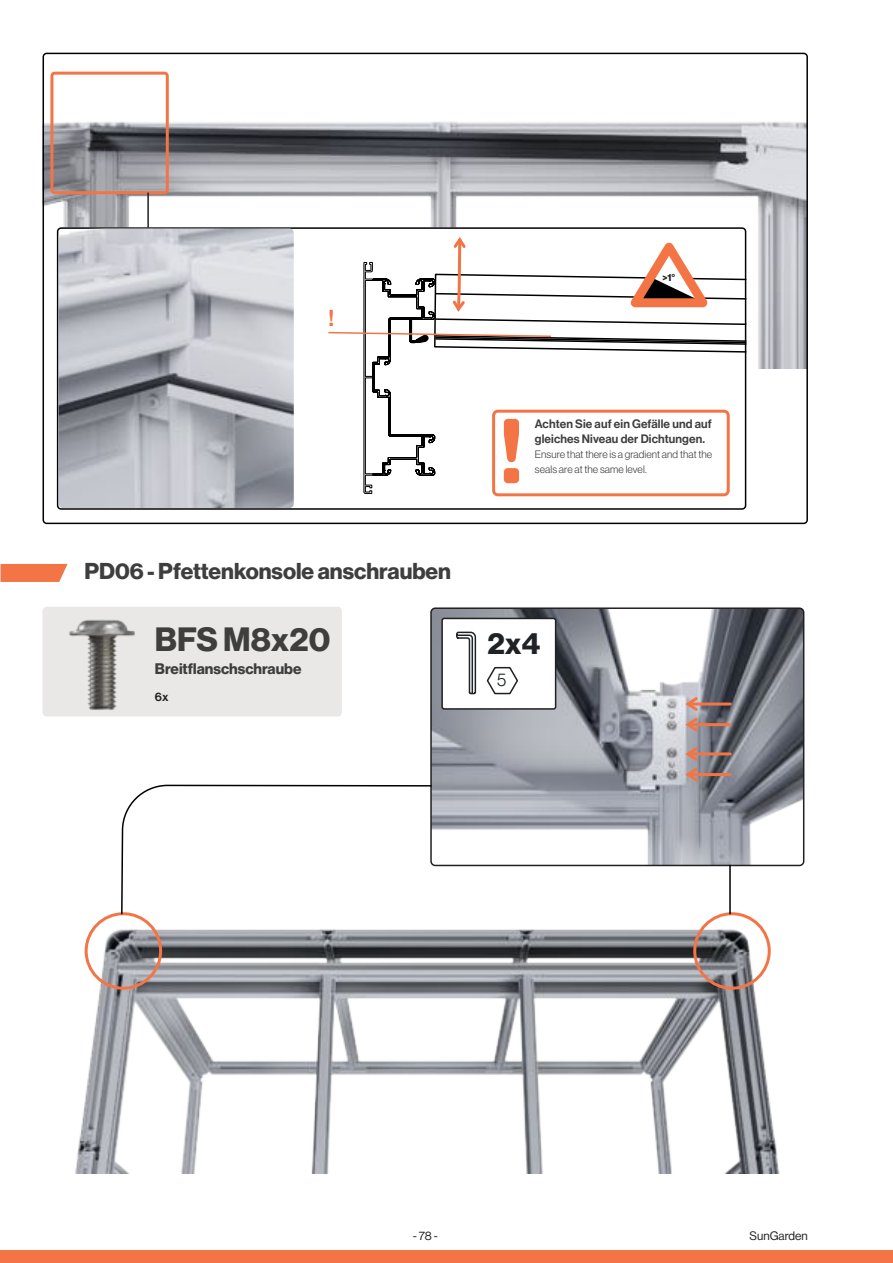
<style>
.page{position:relative;width:893px;height:1263px;background:#fff}
.page>*{position:absolute;margin:0;border:0;box-sizing:border-box;transform-origin:0 0}
.t1{font:700 33px "Neue Haas Display";color:#3e3e3f}
.t2{font:700 30px "Neue Haas Display";color:#1f2326}
.t3{font:700 22.5px "Neue Haas Display";color:#3e3e3f}
.t4{font:22.5px "Neue Haas Display Mediu";color:#f37546}
.t5{font:300 18px "Neue Haas Display";color:#1f2326}
.t6{font:700 15px "Neue Haas Display";color:#3e3e3f}
.t7{font:12px/15px "Neue Haas Display Mediu";letter-spacing:.01em;color:#3e3e3f}
.t8{font:12px "Neue Haas Display";color:#231f20}
.t9{font:12px "Neue Haas Display Mediu";color:#231f20}
.t10{font:300 10.5px/15px "Neue Haas Display";letter-spacing:.01em;color:#3e3e3f}
.t11{font:700 10.05px "Neue Haas Display";color:#231f20}
</style>
<div class="page">
<div style="left:0;top:1250px;width:893px;height:13px;background:#f37546"></div>
<svg style="left:43px;top:53px;width:765px;height:471px"></svg>
<svg style="left:57px;top:227px;width:689px;height:283px"></svg>
<div style="left:492px;top:410px;width:238px;height:86px;background:#f37546;border:3px solid #f37546;border-radius:4px"></div>
<svg style="left:1px;top:564px;width:67px;height:18px"></svg>
<img style="left:75px;top:864px;width:729px;height:309px">
<div style="left:85px;top:912px;width:77px;height:78px;border:3px solid #f37546;border-radius:50%"></div>
<div style="left:693px;top:912px;width:78px;height:78px;border:3px solid #f37546;border-radius:50%"></div>
<img style="left:431px;top:608px;width:373px;height:257px;border-radius:4px">
<div style="left:430px;top:607px;width:374px;height:259px;border:2px solid #231f20;border-radius:4px"></div>
<div style="left:441px;top:618px;width:115px;height:92px;background:#fff;border:2px solid #231f20;border-radius:2px"></div>
<svg style="left:456px;top:631px;width:21px;height:64px"></svg>
<svg style="left:486px;top:666px;width:32px;height:29px"></svg>
<svg style="left:120px;top:784px;width:312px;height:131px"></svg>
<hr style="left:729px;top:865px;width:2px;height:49px;background:#000001">
<div style="left:43px;top:607px;width:299px;height:109px;background:#e9e8e6;border-radius:4px"></div>
<img style="left:69px;top:619px;width:66px;height:91px">
<hr style="left:688px;top:702px;width:42px;height:3px;background:#f37546">
<svg style="left:683px;top:694px;width:17px;height:40px"></svg>
<hr style="left:688px;top:723px;width:42px;height:3px;background:#f37546">
<hr style="left:688px;top:752px;width:42px;height:3px;background:#f37546">
<svg style="left:683px;top:744px;width:17px;height:40px"></svg>
<hr style="left:688px;top:773px;width:42px;height:3px;background:#f37546">
<svg style="left:50px;top:72px;width:119px;height:122px"></svg>
<svg style="left:59px;top:228px;width:235px;height:280px;background:#b4b6bd"></svg>
<svg style="left:327px;top:234px;width:421px;height:260px"></svg>
<hr style="left:147px;top:193px;width:2px;height:35px;background:#231f20">
<h3 class="t4" style="left:328px;top:307px;width:7px">!</h3>
<h3 class="t3" style="left:85px;top:561px;width:368px">PD06 - Pfettenkonsole anschrauben</h3>
<h1 class="t1" style="left:155px;top:624px;width:177px">BFS M8x20</h1>
<h3 class="t6" style="left:155px;top:662px;width:148px">Breitflanschschraube</h3>
<p class="t9" style="left:155px;top:691px;width:15px">6x</p>
<p class="t11" style="left:663px;top:272px;width:14px">&gt;1°</p>
<p class="t7" style="left:535px;top:417px;width:178px">Achten Sie auf ein Gefälle und auf gleiches Niveau der Dichtungen.</p>
<p class="t10" style="left:535px;top:447px;width:179px">Ensure that there is a gradient and that the seals are at the same level.</p>
<h2 class="t2" style="left:487px;top:629px;width:54px">2x4</h2>
<h3 class="t5" style="left:497px;top:672px;width:11px">5</h3>
<p class="t8" style="left:413px;top:1230px;width:27px">- 78 -</p>
<p class="t8" style="left:750px;top:1230px;width:60px">SunGarden</p>
</div>
